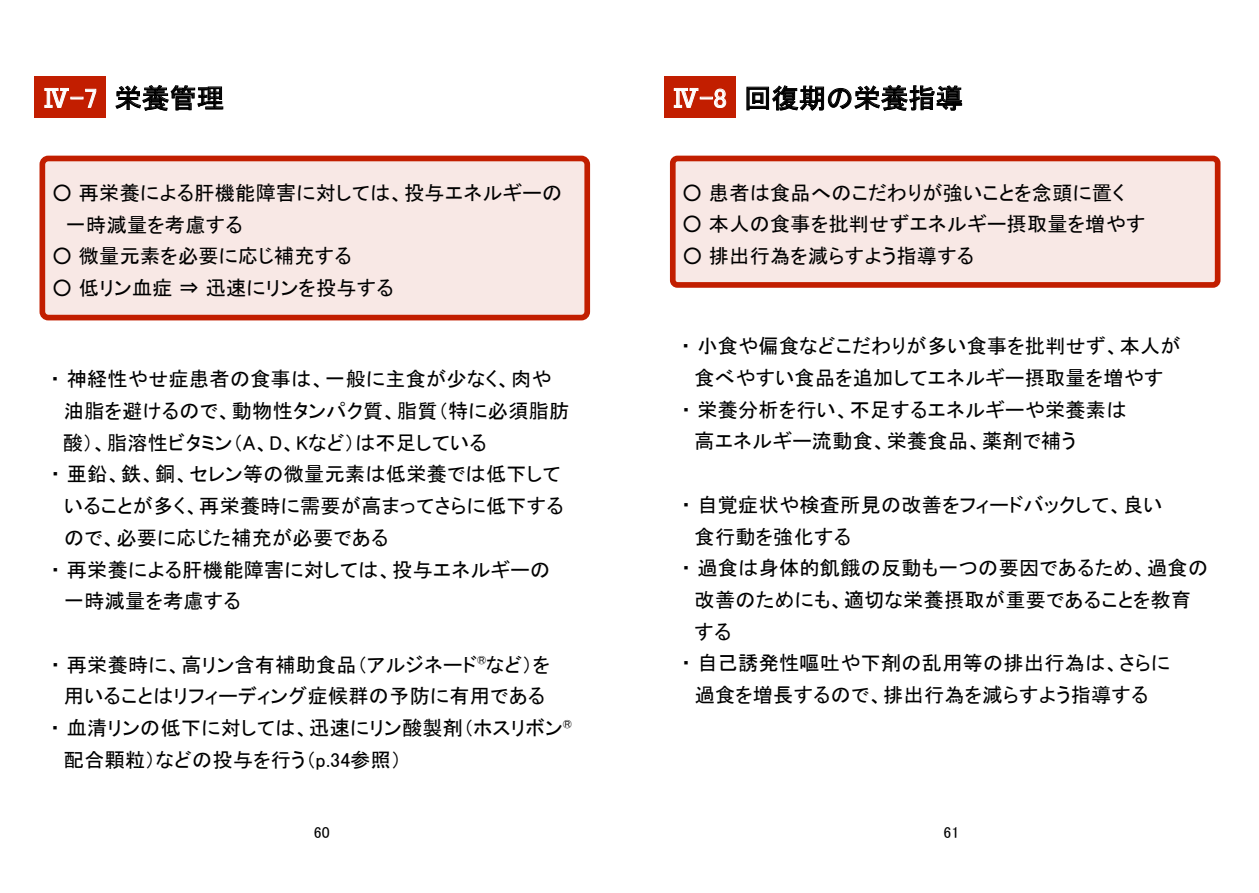
<style>
.page{position:relative;width:1259px;height:893px;background:#fff}
.page>*{position:absolute;margin:0;border:0;box-sizing:border-box;transform-origin:0 0}
.t1{font:27px "MS P Gothic";letter-spacing:-.005em;color:#000}
.t2{font:20.1px/31.7px "MS P Gothic";letter-spacing:.015em;color:#000}
.t3{font:15.9px "MS P Gothic";color:#000}
.s1{color:#fff}
</style>
<div class="page">
<div style="left:664px;top:76px;width:72px;height:42px;background:#c21e00"></div>
<svg style="left:673px;top:88px;width:53px;height:20px"></svg>
<svg style="left:746px;top:85px;width:216px;height:26px"></svg>
<div style="left:673px;top:158px;width:544px;height:127px;background:#f8e8e5;border-radius:5px"></div>
<div style="left:670px;top:156px;width:550px;height:132px;border:6px solid #c21e00;border-radius:5px"></div>
<div style="left:35px;top:76px;width:71px;height:42px;background:#c21e00"></div>
<svg style="left:44px;top:88px;width:52px;height:20px"></svg>
<svg style="left:115px;top:85px;width:108px;height:26px"></svg>
<div style="left:42px;top:158px;width:545px;height:160px;background:#f8e8e5;border-radius:6px"></div>
<div style="left:40px;top:156px;width:550px;height:164px;border:6px solid #c21e00;border-radius:6px"></div>
<h1 class="t1" style="left:43px;top:84px;width:183px"><span class="s1">Ⅳ-7</span> 栄養管理</h1>
<p class="t2" style="left:66px;top:177px;width:498px;text-indent:-14px">○ 再栄養による肝機能障害に対しては、投与エネルギーの一時減量を考慮する</p>
<p class="t2" style="left:52px;top:240px;width:301px">○ 微量元素を必要に応じ補充する</p>
<p class="t2" style="left:52px;top:272px;width:343px">○ 低リン血症 ⇒ 迅速にリンを投与する</p>
<p class="t2" style="left:50px;top:363px;width:503px">・神経性やせ症患者の食事は、一般に主食が少なく、肉や</p>
<p class="t2" style="left:64px;top:395px;width:507px">油脂を避けるので、動物性タンパク質、脂質（特に必須脂肪</p>
<p class="t2" style="left:63px;top:427px;width:425px">酸）、脂溶性ビタミン（A、D、Kなど）は不足している</p>
<p class="t2" style="left:50px;top:458px;width:511px">・亜鉛、鉄、銅、セレン等の微量元素は低栄養では低下して</p>
<p class="t2" style="left:64px;top:490px;width:501px">いることが多く、再栄養時に需要が高まってさらに低下する</p>
<p class="t2" style="left:64px;top:522px;width:326px">ので、必要に応じた補充が必要である</p>
<p class="t2" style="left:50px;top:553px;width:501px">・再栄養による肝機能障害に対しては、投与エネルギーの</p>
<p class="t2" style="left:64px;top:585px;width:178px">一時減量を考慮する</p>
<p class="t2" style="left:50px;top:649px;width:501px">・再栄養時に、高リン含有補助食品（アルジネード<sup>®</sup>など）を</p>
<p class="t2" style="left:64px;top:680px;width:483px">用いることはリフィーディング症候群の予防に有用である</p>
<p class="t2" style="left:50px;top:712px;width:523px">・血清リンの低下に対しては、迅速にリン酸製剤（ホスリボン<sup>®</sup></p>
<p class="t2" style="left:64px;top:744px;width:339px">配合顆粒）などの投与を行う（p.34参照）</p>
<p class="t3" style="left:314px;top:824px;width:17px">60</p>
<h1 class="t1" style="left:672px;top:84px;width:292px"><span class="s1">Ⅳ-8</span> 回復期の栄養指導</h1>
<p class="t2" style="left:682px;top:176px;width:443px">○ 患者は食品へのこだわりが強いことを念頭に置く</p>
<p class="t2" style="left:682px;top:208px;width:464px">○ 本人の食事を批判せずエネルギー摂取量を増やす</p>
<p class="t2" style="left:682px;top:240px;width:293px">○ 排出行為を減らすよう指導する</p>
<p class="t2" style="left:681px;top:330px;width:501px">・小食や偏食などこだわりが多い食事を批判せず、本人が</p>
<p class="t2" style="left:694px;top:362px;width:470px">食べやすい食品を追加してエネルギー摂取量を増やす</p>
<p class="t2" style="left:681px;top:394px;width:447px">・栄養分析を行い、不足するエネルギーや栄養素は</p>
<p class="t2" style="left:694px;top:425px;width:383px">高エネルギー流動食、栄養食品、薬剤で補う</p>
<p class="t2" style="left:681px;top:489px;width:483px">・自覚症状や検査所見の改善をフィードバックして、良い</p>
<p class="t2" style="left:694px;top:520px;width:158px">食行動を強化する</p>
<p class="t2" style="left:681px;top:552px;width:528px">・過食は身体的飢餓の反動も一つの要因であるため、過食の</p>
<p class="t2" style="left:694px;top:584px;width:498px">改善のためにも、適切な栄養摂取が重要であることを教育</p>
<p class="t2" style="left:694px;top:616px;width:38px">する</p>
<p class="t2" style="left:681px;top:647px;width:491px">・自己誘発性嘔吐や下剤の乱用等の排出行為は、さらに</p>
<p class="t2" style="left:694px;top:679px;width:455px">過食を増長するので、排出行為を減らすよう指導する</p>
<p class="t3" style="left:943px;top:824px;width:17px">61</p>
</div>
